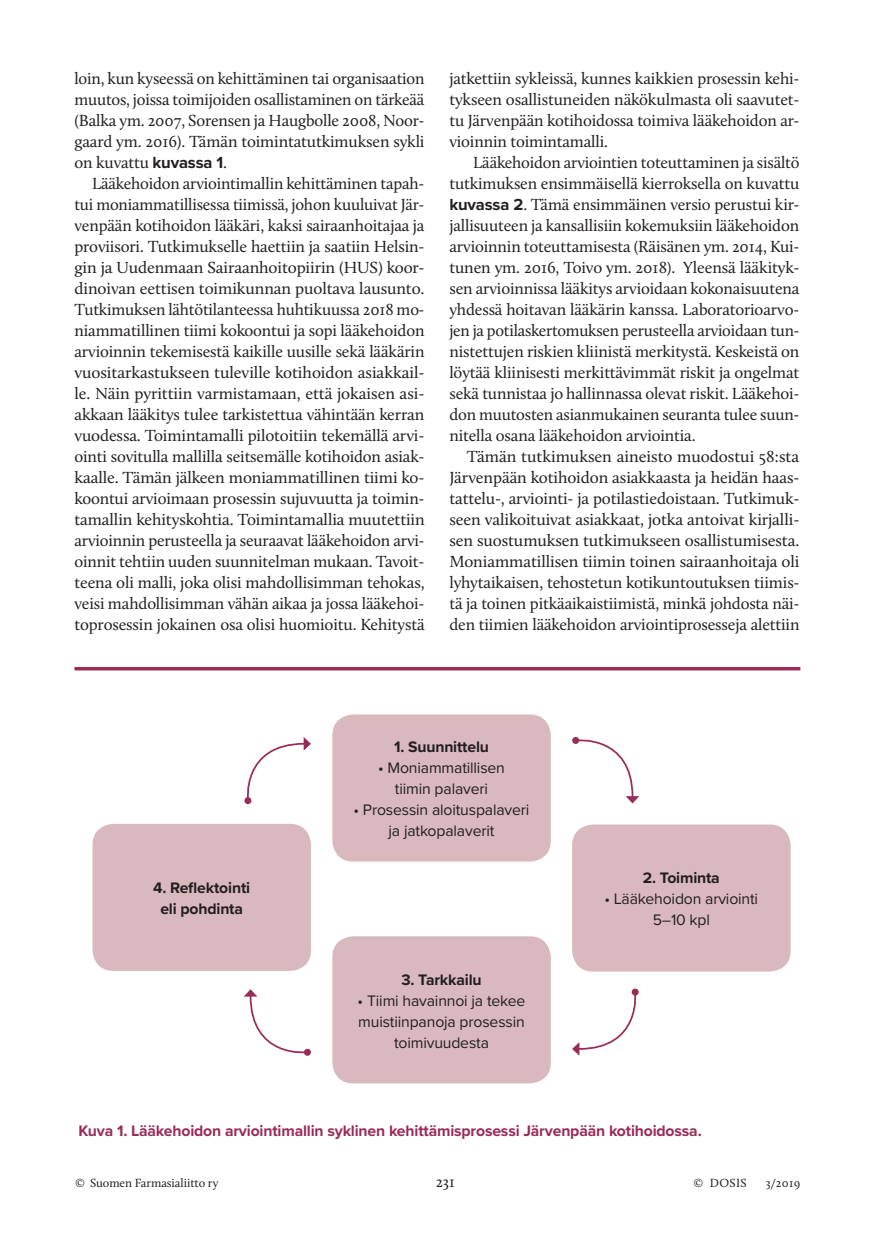
<style>
.page{position:relative;width:874px;height:1241px;background:#fff}
.page>*{position:absolute;margin:0;border:0;box-sizing:border-box;transform-origin:0 0}
.DOSIS_Leipäteksti{font:16.62px/21px "Calluna";letter-spacing:-.01em;color:#231f20;text-align:justify}
.DOSIS_Leipäteksti2{font:16.62px/21px "Calluna";letter-spacing:-.01em;color:#231f20;text-align:justify}
.DOSIS_Kuvateksti{font:15.75px/21px "Proxima Nova";letter-spacing:-.01em;color:#231f20;text-align:center}
.DOSIS_Kuvateksti-2{font:700 15.75px "Proxima Nova";letter-spacing:-.01em;color:#992b58}
.DOSIS_Kuvateksti-3{font:700 15.75px/21px "Proxima Nova";letter-spacing:-.01em;color:#231f20;text-align:center}
.t1{font:15.75px "Calluna";color:#231f20}
.t2{font:12.25px "Calluna";letter-spacing:-.005em;color:#231f20}
.s1{font-family:"Proxima Nova";font-weight:700}
</style>
<div class="page">
<div style="left:332px;top:714px;width:218px;height:147px;background:#d9b9bd;border-radius:21px"></div>
<div style="left:572px;top:824px;width:218px;height:147px;background:#d9b9bd;border-radius:21px"></div>
<div style="left:332px;top:936px;width:218px;height:147px;background:#d9b9bd;border-radius:21px"></div>
<div style="left:92px;top:823px;width:219px;height:147px;background:#d9b9bd;border-radius:21px"></div>
<svg style="left:573px;top:737px;width:66px;height:66px"></svg>
<svg style="left:244px;top:737px;width:67px;height:65px"></svg>
<svg style="left:244px;top:989px;width:65px;height:67px"></svg>
<svg style="left:572px;top:990px;width:67px;height:65px"></svg>
<hr style="left:74px;top:667px;width:726px;height:3px;background:#992b58">
<p class="DOSIS_Leipäteksti2" style="left:74px;top:68px;width:351px">loin, kun kyseessä on kehittäminen tai organisaation muutos, joissa toimijoiden osallistaminen on tärkeää (Balka ym. 2007, Sorensen ja Haugbolle 2008, Noor&shy;gaard ym. 2016). Tämän toimintatutkimuksen sykli on kuvattu <span class="s1">kuvassa 1</span>.</p>
<p class="DOSIS_Leipäteksti" style="left:74px;top:173px;width:351px;text-indent:18px">Lääkehoidon arviointimallin kehittäminen tapah&shy;tui moniammatillisessa tiimissä, johon kuuluivat Jär&shy;venpään kotihoidon lääkäri, kaksi sairaanhoitajaa ja proviisori. Tutkimukselle haettiin ja saatiin Helsin&shy;gin ja Uudenmaan Sairaanhoitopiirin (HUS) koor&shy;dinoivan eettisen toimikunnan puoltava lausunto.<br>Tutkimuksen lähtötilanteessa huhtikuussa 2018 mo&shy;niammatillinen tiimi kokoontui ja sopi lääkehoidon arvioinnin tekemisestä kaikille uusille sekä lääkärin vuositarkastukseen tuleville kotihoidon asiakkail&shy;le. Näin pyrittiin varmistamaan, että jokaisen asi&shy;akkaan lääkitys tulee tarkistettua vähintään kerran vuodessa. Toimintamalli pilotoitiin tekemällä arvi&shy;ointi sovitulla mallilla seitsemälle kotihoidon asiak&shy;kaalle. Tämän jälkeen moniammatillinen tiimi ko&shy;koontui arvioimaan prosessin sujuvuutta ja toimin&shy;tamallin kehityskohtia. Toimintamallia muutettiin arvioinnin perusteella ja seuraavat lääkehoidon arvi&shy;oinnit tehtiin uuden suunnitelman mukaan. Tavoit&shy;teena oli malli, joka olisi mahdollisimman tehokas, veisi mahdollisimman vähän aikaa ja jossa lääkehoi&shy;toprosessin jokainen osa olisi huomioitu. Kehitystä</p>
<p class="DOSIS_Leipäteksti" style="left:449px;top:68px;width:351px">jatkettiin sykleissä, kunnes kaikkien prosessin kehi&shy;tykseen osallistuneiden näkökulmasta oli saavutet&shy;tu Järvenpään kotihoidossa toimiva lääkehoidon ar&shy;vioinnin toimintamalli.</p>
<p class="DOSIS_Leipäteksti" style="left:449px;top:152px;width:351px;text-indent:24px">Lääkehoidon arviointien toteuttaminen ja sisältö tutkimuksen ensimmäisellä kierroksella on kuvattu <span class="s1">kuvassa 2</span>. Tämä ensimmäinen versio perustui kir&shy;jallisuuteen ja kansallisiin kokemuksiin lääkehoidon arvioinnin toteuttamisesta (Räisänen ym. 2014, Kui&shy;tunen ym. 2016, Toivo ym. 2018). Yleensä lääkityk&shy;sen arvioinnissa lääkitys arvioidaan kokonaisuutena yhdessä hoitavan lääkärin kanssa. Laboratorioarvo&shy;jen ja potilaskertomuksen perusteella arvioidaan tun&shy;nistettujen riskien kliinistä merkitystä. Keskeistä on löytää kliinisesti merkittävimmät riskit ja ongelmat sekä tunnistaa jo hallinnassa olevat riskit. Lääkehoi&shy;don muutosten asianmukainen seuranta tulee suun&shy;nitella osana lääkehoidon arviointia.</p>
<p class="DOSIS_Leipäteksti" style="left:449px;top:446px;width:351px;text-indent:18px">Tämän tutkimuksen aineisto muodostui 58:sta Järvenpään kotihoidon asiakkaasta ja heidän haas&shy;tattelu-, arviointi- ja potilastiedoistaan. Tutkimuk&shy;seen valikoituivat asiakkaat, jotka antoivat kirjalli&shy;sen suostumuksen tutkimukseen osallistumisesta.<br>Moniammatillisen tiimin toinen sairaanhoitaja oli lyhytaikaisen, tehostetun kotikuntoutuksen tiimis&shy;tä ja toinen pitkäaikaistiimistä, minkä johdosta näi&shy;den tiimien lääkehoidon arviointiprosesseja alettiin</p>
<p class="DOSIS_Kuvateksti-3" style="left:153px;top:876px;width:98px">4. Reflektointi eli pohdinta</p>
<p class="DOSIS_Kuvateksti-3" style="left:394px;top:736px;width:96px">1. Suunnittelu</p>
<p class="DOSIS_Kuvateksti" style="left:378px;top:756px;width:128px">• Moniammatillisen tiimin palaveri</p>
<p class="DOSIS_Kuvateksti" style="left:353px;top:798px;width:177px">• Prosessin aloituspalaveri ja jatkopalaverit</p>
<p class="DOSIS_Kuvateksti-3" style="left:401px;top:968px;width:82px">3. Tarkkailu</p>
<p class="DOSIS_Kuvateksti" style="left:357px;top:988px;width:169px">• Tiimi havainnoi ja tekee muistiinpanoja prosessin toimivuudesta</p>
<p class="DOSIS_Kuvateksti-3" style="left:642px;top:867px;width:78px">2. Toiminta</p>
<p class="DOSIS_Kuvateksti" style="left:604px;top:887px;width:155px">• Lääkehoidon arviointi<br>5–10 kpl</p>
<p class="DOSIS_Kuvateksti-2" style="left:78px;top:1118px;width:624px">Kuva 1. Lääkehoidon arviointimallin syklinen kehittämisprosessi Järvenpään kotihoidossa.</p>
<p class="t2" style="left:75px;top:1175px;width:144px">© Suomen Farmasialiitto ry</p>
<p class="t1" style="left:435px;top:1172px;width:21px">231</p>
<p class="t2" style="left:693px;top:1175px;width:54px">© DOSIS</p>
<p class="t2" style="left:765px;top:1175px;width:36px">3/2019</p>
</div>
